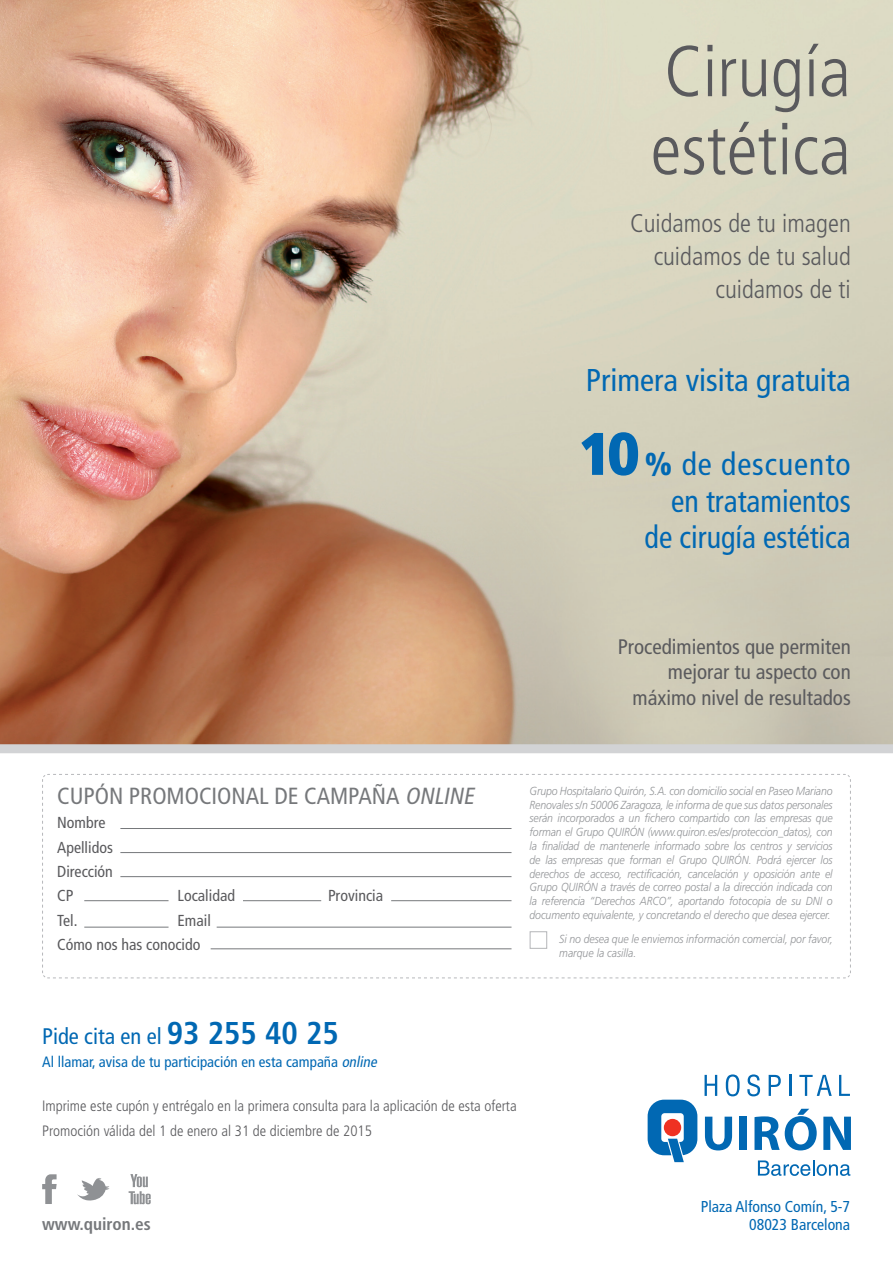
<style>
.page{position:relative;width:893px;height:1263px;background:#fff}
.page>*{position:absolute;margin:0;border:0;box-sizing:border-box;transform-origin:0 0}
.t1{font:300 condensed 72px/78px "Frutiger LT Std";color:#5a5a5d}
.t2{font:condensed 31.5px/36.8px "Frutiger";color:#0168b3;text-align:right;scale:.95 1}
.t3{font:condensed 31.5px "Frutiger";color:#0168b3}
.t4{font:condensed 31.5px "Frutiger";letter-spacing:.03em;color:#0168b3}
.t5{font:300 condensed 25.5px/33px "Frutiger LT Std";color:#5a5a5d;text-align:right}
.t6{font:condensed 23.4px "Frutiger";color:#76787b}
.t7{font:condensed 22.5px "Frutiger";color:#0168b3}
.t8{font:condensed 21px/25.5px "Frutiger";color:#5a5a5d;text-align:right}
.t9{font:700 condensed 17.25px "Frutiger";color:#76787b}
.t10{font:condensed 15.9px "Frutiger";color:#5a5a5d}
.t11{font:condensed 15.75px "Frutiger";color:#0168b3}
.t12{font:300 condensed 15px "Frutiger LT Std";color:#5a5a5d}
.t13{font:condensed 15px "Frutiger";color:#0168b3}
.t14{font:italic 300 11.7px/13.8px "Frutiger";color:#939598;text-align:justify;scale:.9 1}
.s1{font-weight:900;font-size:60px}
.s2{font-weight:900}
.s3{font-style:italic}
.s4{font-weight:700;font-size:31.5px}
</style>
<div class="page">
<img style="left:0;top:0;width:892px;height:744px">
<svg style="left:42px;top:774px;width:808px;height:204px"></svg>
<div style="left:529px;top:931px;width:18px;height:17px;background:#fff;border:1px solid #b7b8bb"></div>
<hr style="left:120px;top:828px;width:391px;height:1px;background:#76787b">
<hr style="left:120px;top:852px;width:391px;height:1px;background:#76787b">
<hr style="left:120px;top:876px;width:391px;height:1px;background:#76787b">
<hr style="left:84px;top:900px;width:84px;height:1px;background:#76787b">
<hr style="left:84px;top:926px;width:84px;height:1px;background:#76787b">
<hr style="left:243px;top:900px;width:78px;height:1px;background:#76787b">
<hr style="left:216px;top:926px;width:295px;height:1px;background:#76787b">
<hr style="left:210px;top:948px;width:301px;height:1px;background:#76787b">
<hr style="left:391px;top:900px;width:120px;height:1px;background:#76787b">
<svg style="left:77px;top:1178px;width:32px;height:22px"></svg>
<svg style="left:128px;top:1174px;width:23px;height:29px"></svg>
<svg style="left:42px;top:1174px;width:15px;height:29px"></svg>
<div style="left:0;top:744px;width:892px;height:9px;background:#d2d3d5"></div>
<svg style="left:757px;top:1160px;width:93px;height:15px"></svg>
<svg style="left:704px;top:1074px;width:13px;height:21px"></svg>
<svg style="left:725px;top:1074px;width:14px;height:22px"></svg>
<svg style="left:747px;top:1074px;width:12px;height:22px"></svg>
<svg style="left:768px;top:1074px;width:12px;height:21px"></svg>
<hr style="left:789px;top:1074px;width:2px;height:21px;background:#0168b3">
<svg style="left:799px;top:1074px;width:32px;height:21px"></svg>
<svg style="left:839px;top:1074px;width:10px;height:21px"></svg>
<svg style="left:704px;top:1116px;width:27px;height:34px"></svg>
<div style="left:739px;top:1116px;width:7px;height:33px;background:#0168b3"></div>
<svg style="left:823px;top:1116px;width:27px;height:33px"></svg>
<svg style="left:647px;top:1099px;width:50px;height:62px"></svg>
<svg style="left:754px;top:1108px;width:62px;height:42px"></svg>
<p class="t1" style="left:650px;top:33px;width:202px">Cirugía estética</p>
<p class="t5" style="left:629px;top:207px;width:222px">Cuidamos de tu imagen cuidamos de tu salud cuidamos de ti</p>
<p class="t3" style="left:585px;top:362px;width:266px">Primera visita gratuita</p>
<p class="t4" style="left:579px;top:445px;width:273px"><span class="s1">10</span> <span class="s2">%</span> de descuento</p>
<p class="t2" style="left:644px;top:482px;width:218px">en tratamientos de cirugía estética</p>
<p class="t8" style="left:617px;top:633px;width:234px">Procedimientos que permiten mejorar tu aspecto con máximo nivel de resultados</p>
<p class="t6" style="left:57px;top:781px;width:423px">CUPÓN PROMOCIONAL DE CAMPAÑA <span class="s3">ONLINE</span></p>
<p class="t14" style="left:529px;top:783px;width:338px">Grupo Hospitalario Quirón, S.A. con domicilio social en Paseo Mariano Renovales s/n 50006 Zaragoza, le informa de que sus datos personales serán incorporados a un fichero compartido con las empresas que forman el Grupo QUIRÓN (www.quiron.es/es/proteccion_datos), con la finalidad de mantenerle informado sobre los centros y servicios de las empresas que forman el Grupo QUIRÓN. Podrá ejercer los derechos de acceso, rectificación, cancelación y oposición ante el Grupo QUIRÓN a través de correo postal a la dirección indicada con la referencia “Derechos ARCO”, aportando fotocopia de su DNI o documento equivalente, y concretando el derecho que desea ejercer.</p>
<p class="t14" style="left:559px;top:931px;width:305px">Si no desea que le enviemos información comercial, por favor, marque la casilla.</p>
<p class="t10" style="left:57px;top:813px;width:50px">Nombre</p>
<p class="t10" style="left:57px;top:837px;width:57px">Apellidos</p>
<p class="t10" style="left:57px;top:861px;width:57px">Dirección</p>
<p class="t10" style="left:57px;top:886px;width:18px">CP</p>
<p class="t10" style="left:177px;top:886px;width:59px">Localidad</p>
<p class="t10" style="left:328px;top:886px;width:57px">Provincia</p>
<p class="t10" style="left:57px;top:910px;width:22px">Tel.</p>
<p class="t10" style="left:177px;top:910px;width:35px">Email</p>
<p class="t10" style="left:57px;top:935px;width:145px">Cómo nos has conocido</p>
<p class="t7" style="left:42px;top:1023px;width:298px">Pide cita en el <span class="s4">93 255 40 25</span></p>
<p class="t13" style="left:42px;top:1052px;width:339px">Al llamar, avisa de tu participación en esta campaña <span class="s3">online</span></p>
<p class="t12" style="left:42px;top:1097px;width:476px">Imprime este cupón y entrégalo en la primera consulta para la aplicación de esta oferta</p>
<p class="t12" style="left:42px;top:1121px;width:331px">Promoción válida del 1 de enero al 31 de diciembre de 2015</p>
<p class="t11" style="left:700px;top:1196px;width:151px">Plaza Alfonso Comín, 5-7</p>
<p class="t9" style="left:42px;top:1213px;width:110px">www.quiron.es</p>
<p class="t11" style="left:749px;top:1214px;width:102px">08023 Barcelona</p>
</div>
